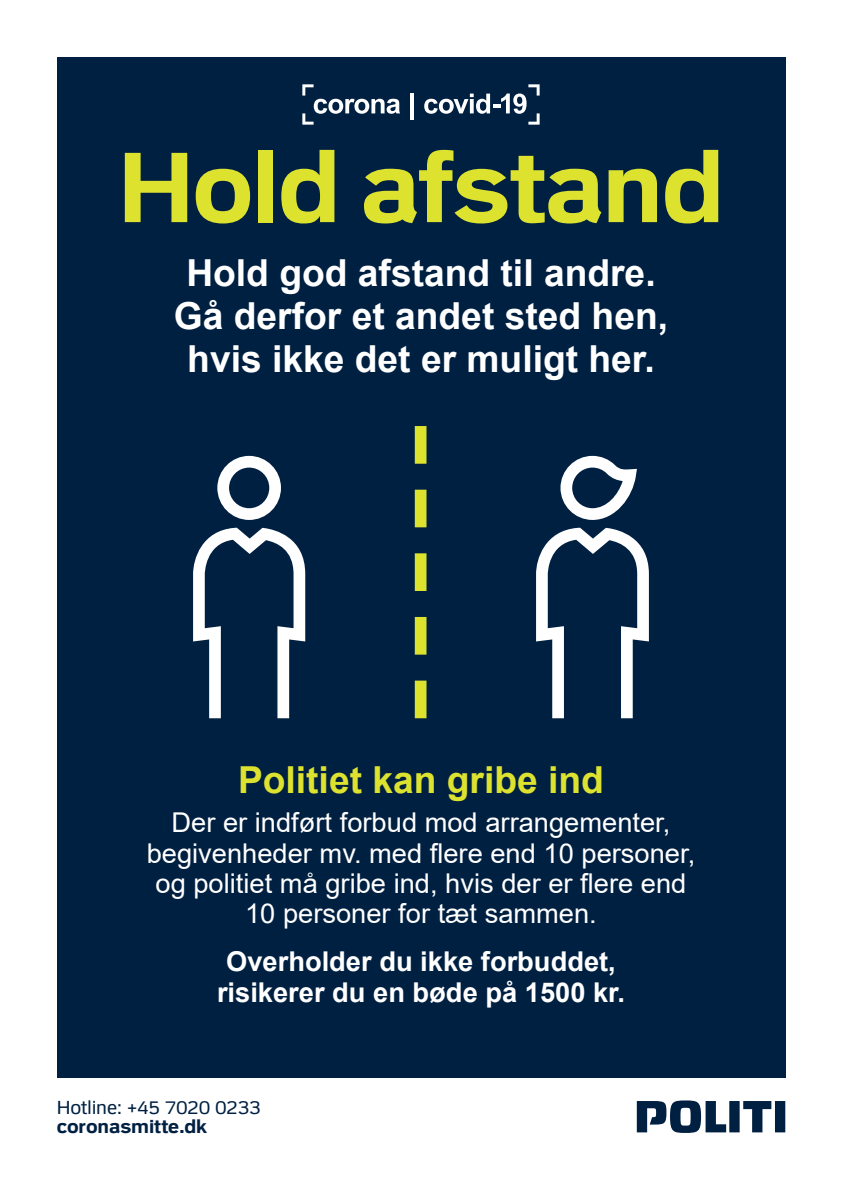
<style>
.page{position:relative;width:842px;height:1191px;background:#fff}
.page>*{position:absolute;margin:0;border:0;box-sizing:border-box;transform-origin:0 0}
.t1{font:700 99.2px "Politi";letter-spacing:-.02em;color:#dde22f}
.t2{font:700 37.2px/43.4px "Arial";color:#fff;text-align:center}
.t3{font:700 37.2px "Arial";color:#dde22f}
.t4{font:27.3px/30.4px "Arial";color:#fff;text-align:center}
.t5{font:700 27.3px/30.4px "Arial";color:#fff;text-align:center}
.t6{font:18.8px/18.8px "Politi";letter-spacing:-.015em;color:#002042}
.s1{font-weight:700}
</style>
<div class="page">
<div style="left:57px;top:57px;width:728px;height:1020px;background:#002042"></div>
<svg style="left:536px;top:527px;width:113px;height:191px"></svg>
<svg style="left:560px;top:456px;width:77px;height:64px"></svg>
<svg style="left:193px;top:456px;width:112px;height:262px"></svg>
<svg style="left:415px;top:426px;width:11px;height:292px"></svg>
<svg style="left:637px;top:1100px;width:148px;height:33px"></svg>
<svg style="left:302px;top:84px;width:98px;height:41px"></svg>
<hr style="left:411px;top:93px;width:3px;height:26px;background:#fff">
<svg style="left:424px;top:84px;width:116px;height:41px"></svg>
<p class="t1" style="left:118px;top:134px;width:608px">Hold afstand</p>
<p class="t2" style="left:186px;top:251px;width:471px">Hold god afstand til andre.</p>
<p class="t2" style="left:174px;top:295px;width:496px">Gå derfor et andet sted hen, hvis ikke det er muligt her.</p>
<p class="t3" style="left:238px;top:753px;width:367px">Politiet kan gribe ind</p>
<p class="t4" style="left:147px;top:807px;width:550px">Der er indført forbud mod arrangementer, begivenheder mv. med flere end 10 personer, og politiet må gribe ind, hvis der er flere end 10 personer for tæt sammen.</p>
<p class="t5" style="left:217px;top:946px;width:409px">Overholder du ikke forbuddet, risikerer du en bøde på 1500 kr.</p>
<p class="t6" style="left:57px;top:1098px;width:206px">Hotline: +45 7020 0233 <span class="s1">coronasmitte.dk</span></p>
</div>
